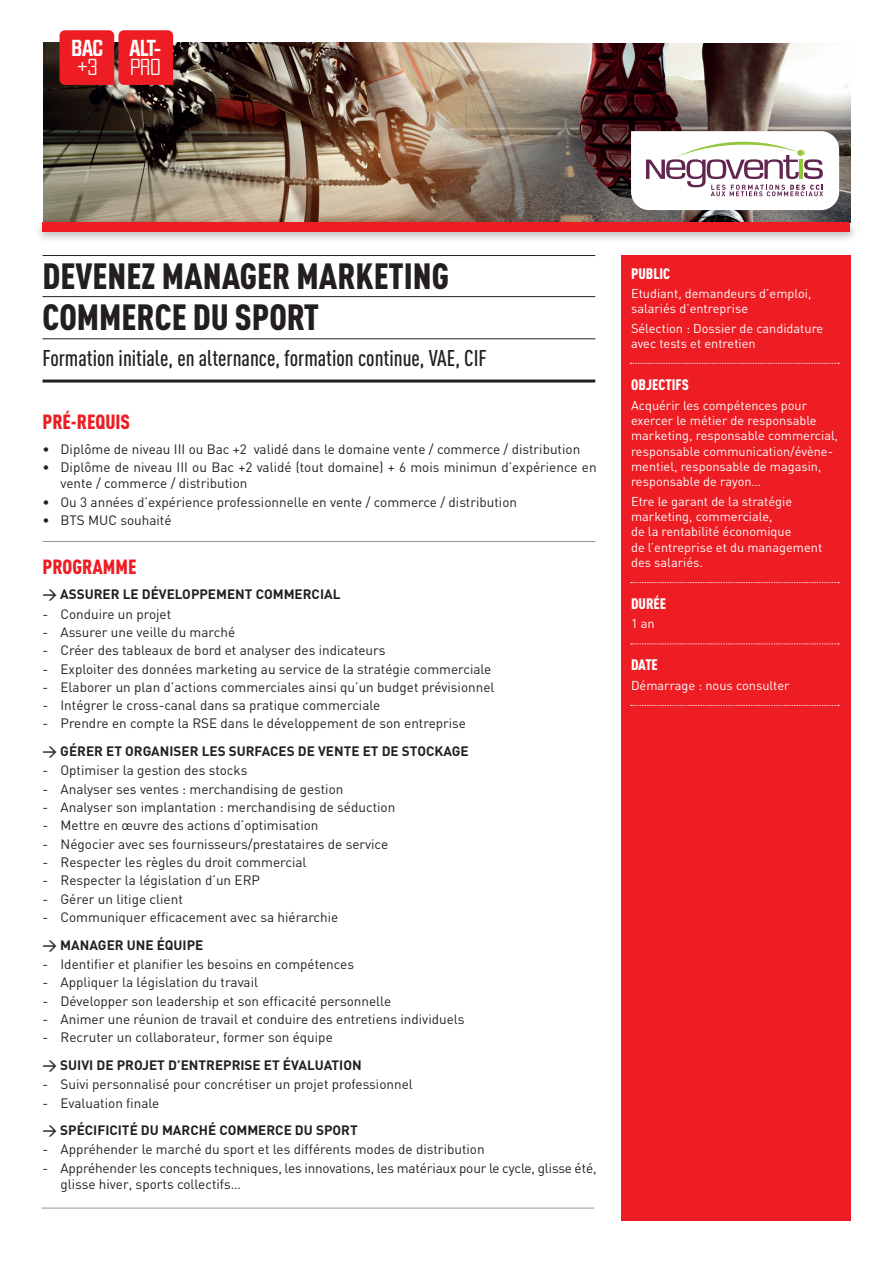
<style>
.page{position:relative;width:893px;height:1263px;background:#fff}
.page>*{position:absolute;margin:0;border:0;box-sizing:border-box;transform-origin:0 0}
.t1{font:900 36px/40.5px "DIN Cond";color:#231f20}
.t2{font:500 22.5px "DIN Cond";color:#231f20}
.t3{font:600 22.5px "Diamante";color:#fff}
.t4{font:300 22.5px "Diamante";color:#fff}
.t5{font:900 20.25px "DIN Cond";color:#ee1d23}
.t6{font:900 15px "DIN Cond";color:#fff}
.t7{font:13.5px/27.8px "DIN";color:#231f20}
.t8{font:700 13.5px/27.8px "DIN";color:#231f20}
.t9{font:12.75px/15.3px "DIN";color:#fff}
.s1{font-weight:500;font-size:14.25px}
.s2{font-weight:700}
.s3{font-weight:400}
</style>
<div class="page">
<img style="left:43px;top:43px;width:807px;height:175px">
<div style="left:621px;top:255px;width:229px;height:965px;background:#ee1d23"></div>
<svg style="left:630px;top:363px;width:209px;height:1px"></svg>
<hr style="left:43px;top:541px;width:552px;height:1px;background:#939598">
<hr style="left:41px;top:1208px;width:553px;height:1px;background:#939598">
<svg style="left:631px;top:643px;width:208px;height:1px"></svg>
<svg style="left:631px;top:705px;width:208px;height:1px"></svg>
<svg style="left:631px;top:582px;width:208px;height:1px"></svg>
<div style="left:34px;top:218px;width:824px;height:26px;background:#231f20;opacity:.3"></div>
<div style="left:43px;top:222px;width:807px;height:10px;background:#ee1d23"></div>
<svg style="left:60px;top:30px;width:113px;height:55px;background:#e92228"></svg>
<svg style="left:631px;top:126px;width:208px;height:84px"></svg>
<hr style="left:43px;top:255px;width:552px;height:1px;background:#231f20">
<hr style="left:43px;top:296px;width:552px;height:1px;background:#231f20">
<hr style="left:43px;top:379px;width:552px;height:3px;background:#231f20">
<hr style="left:43px;top:338px;width:552px;height:1px;background:#231f20">
<h2 class="t3" style="left:72px;top:35px;width:33px">BAC</h2>
<h2 class="t4" style="left:77px;top:55px;width:22px">+3</h2>
<h2 class="t3" style="left:130px;top:35px;width:32px">ALT-</h2>
<h2 class="t4" style="left:130px;top:55px;width:32px">PRO</h2>
<h1 class="t1" style="left:43px;top:255px;width:408px">DEVENEZ MANAGER MARKETING<br>COMMERCE DU SPORT</h1>
<h2 class="t2" style="left:43px;top:344px;width:446px">Formation initiale, en alternance, formation continue, VAE, CIF</h2>
<h3 class="t5" style="left:43px;top:409px;width:89px">PRÉ-REQUIS</h3>
<p class="t7" style="left:43px;top:435px;width:539px">• Diplôme de niveau III ou Bac +2 validé dans le domaine vente / commerce / distribution</p>
<p class="t7" style="left:61px;top:459px;width:538px;line-height:16.2px;text-indent:-18px">• Diplôme de niveau III ou Bac +2 validé (tout domaine) + 6 mois minimun d’expérience en vente / commerce / distribution</p>
<p class="t7" style="left:43px;top:488px;width:476px">• Ou 3 années d’expérience professionnelle en vente / commerce / distribution</p>
<p class="t7" style="left:43px;top:506px;width:131px">• BTS MUC souhaité</p>
<h3 class="t5" style="left:43px;top:554px;width:95px">PROGRAMME</h3>
<p class="t8" style="left:43px;top:580px;width:299px"><span class="s1">&gt;</span> ASSURER LE DÉVELOPPEMENT COMMERCIAL</p>
<p class="t7" style="left:43px;top:599px;width:130px">- Conduire un projet</p>
<p class="t7" style="left:43px;top:618px;width:194px">- Assurer une veille du marché</p>
<p class="t7" style="left:43px;top:636px;width:344px">- Créer des tableaux de bord et analyser des indicateurs</p>
<p class="t7" style="left:43px;top:654px;width:450px">- Exploiter des données marketing au service de la stratégie commerciale</p>
<p class="t7" style="left:43px;top:673px;width:453px">- Elaborer un plan d’actions commerciales ainsi qu’un budget prévisionnel</p>
<p class="t7" style="left:43px;top:691px;width:339px">- Intégrer le cross-canal dans sa pratique commerciale</p>
<p class="t7" style="left:43px;top:709px;width:428px">- Prendre en compte la RSE dans le développement de son entreprise <span class="s1">&gt;</span> <span class="s2">GÉRER ET ORGANISER LES SURFACES DE VENTE ET DE STOCKAGE</span></p>
<p class="t7" style="left:43px;top:756px;width:206px">- Optimiser la gestion des stocks</p>
<p class="t7" style="left:43px;top:775px;width:302px">- Analyser ses ventes : merchandising de gestion</p>
<p class="t7" style="left:43px;top:793px;width:354px">- Analyser son implantation : merchandising de séduction</p>
<p class="t7" style="left:43px;top:811px;width:277px">- Mettre en œuvre des actions d’optimisation</p>
<p class="t7" style="left:43px;top:830px;width:347px">- Négocier avec ses fournisseurs/prestataires de service</p>
<p class="t7" style="left:43px;top:848px;width:265px">- Respecter les règles du droit commercial</p>
<p class="t7" style="left:43px;top:866px;width:219px">- Respecter la législation d’un ERP</p>
<p class="t7" style="left:43px;top:885px;width:142px">- Gérer un litige client</p>
<p class="t7" style="left:43px;top:903px;width:297px">- Communiquer efficacement avec sa hiérarchie <span class="s1">&gt;</span> <span class="s2">MANAGER UNE ÉQUIPE</span></p>
<p class="t7" style="left:43px;top:950px;width:313px">- Identifier et planifier les besoins en compétences</p>
<p class="t7" style="left:43px;top:968px;width:217px">- Appliquer la législation du travail</p>
<p class="t7" style="left:43px;top:987px;width:350px">- Développer son leadership et son efficacité personnelle</p>
<p class="t7" style="left:43px;top:1005px;width:424px">- Animer une réunion de travail et conduire des entretiens individuels</p>
<p class="t7" style="left:43px;top:1023px;width:321px">- Recruter un collaborateur, former son équipe<br><span class="s1">&gt;</span> <span class="s2">SUIVI DE PROJET D’ENTREPRISE ET ÉVALUATION</span></p>
<p class="t7" style="left:43px;top:1070px;width:372px">- Suivi personnalisé pour concrétiser un projet professionnel</p>
<p class="t8" style="left:43px;top:1088px;width:317px"><span class="s3">- Evaluation finale<br></span><span class="s1">&gt;</span> SPÉCIFICITÉ DU MARCHÉ COMMERCE DU SPORT</p>
<p class="t7" style="left:43px;top:1135px;width:444px">- Appréhender le marché du sport et les différents modes de distribution</p>
<p class="t7" style="left:61px;top:1159px;width:538px;line-height:16.2px;text-indent:-18px">- Appréhender les concepts techniques, les innovations, les matériaux pour le cycle, glisse été, glisse hiver, sports collectifs…</p>
<p class="t6" style="left:631px;top:264px;width:41px">PUBLIC</p>
<p class="t9" style="left:631px;top:286px;width:182px">Etudiant, demandeurs d’emploi, salariés d’entreprise</p>
<p class="t9" style="left:631px;top:320px;width:194px">Sélection : Dossier de candidature avec tests et entretien</p>
<p class="t6" style="left:631px;top:375px;width:59px">OBJECTIFS</p>
<p class="t9" style="left:631px;top:397px;width:209px">Acquérir les compétences pour exercer le métier de responsable marketing, responsable commercial, responsable communication/évène&shy;mentiel, responsable de magasin, responsable de rayon…</p>
<p class="t9" style="left:631px;top:493px;width:193px">Etre le garant de la stratégie marketing, commerciale,<br>de la rentabilité économique<br>de l’entreprise et du management des salariés.</p>
<p class="t6" style="left:631px;top:594px;width:37px">DURÉE</p>
<p class="t9" style="left:631px;top:616px;width:25px">1 an</p>
<p class="t6" style="left:631px;top:655px;width:28px">DATE</p>
<p class="t9" style="left:631px;top:677px;width:160px">Démarrage : nous consulter</p>
</div>
